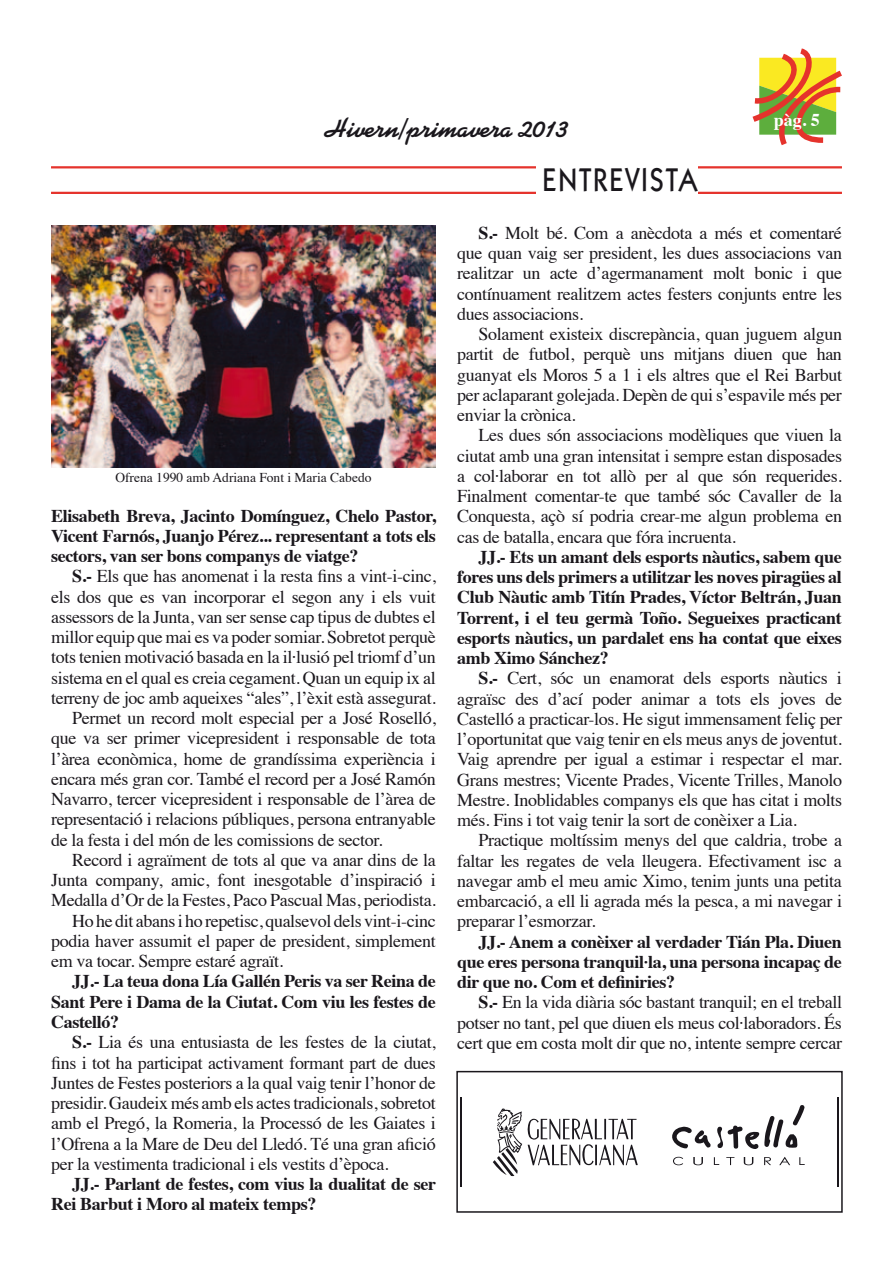
<style>
.page{position:relative;width:893px;height:1263px;background:#fff}
.page>*{position:absolute;margin:0;border:0;box-sizing:border-box;transform-origin:0 0}
.t1{font:500 33px "Itc Kabel";color:#1a171c;scale:.85 1}
.t2{font:700 27px "Kaufmann BT";color:#1a171c}
.t3{font:18px/20.2px "Times";letter-spacing:-.02em;color:#1a171c;text-align:justify}
.t4{font:700 18px/20.2px "Times";letter-spacing:-.02em;color:#1a171c;text-align:justify}
.t5{font:700 18px "Times";color:#fff}
.t6{font:13.5px "Times";color:#1a171c}
.s1{font-weight:700}
</style>
<div class="page">
<svg style="left:752px;top:48px;width:90px;height:98px"></svg>
<hr style="left:51px;top:166px;width:791px;height:2px;background:#e5332c">
<hr style="left:51px;top:192px;width:791px;height:2px;background:#e5332c">
<div style="left:536px;top:164px;width:161px;height:34px;background:#fff"></div>
<img style="left:51px;top:225px;width:385px;height:243px">
<div style="left:456px;top:1071px;width:387px;height:142px;border:2px solid #1a171c"></div>
<svg style="left:493px;top:1108px;width:145px;height:68px"></svg>
<hr style="left:460px;top:1097px;width:2px;height:89px;background:#1a171c">
<hr style="left:837px;top:1097px;width:2px;height:89px;background:#1a171c">
<svg style="left:672px;top:1105px;width:133px;height:60px"></svg>
<h2 class="t2" style="left:324px;top:112px;width:247px">Hivern/primavera 2013</h2>
<p class="t5" style="left:774px;top:103px;width:48px">pàg. 5</p>
<h1 class="t1" style="left:543px;top:161px;width:77px">ENTREVI</h1>
<h1 class="t1" style="left:650px;top:161px;width:57px">STA</h1>
<p class="t6" style="left:115px;top:465px;width:258px">Ofrena 1990 amb Adriana Font i Maria Cabedo</p>
<p class="t4" style="left:51px;top:503px;width:386px">Elisabeth Breva, Jacinto Domínguez, Chelo Pastor, Vicent Farnós, Juanjo Pérez... representant a tots els sectors, van ser bons companys de viatge?</p>
<p class="t3" style="left:72px;top:565px;width:365px"><span class="s1">S.-</span> Els que has anomenat i la resta fins a vint-i-cinc,</p>
<p class="t3" style="left:51px;top:585px;width:386px">els dos que es van incorporar el segon any i els vuit</p>
<p class="t3" style="left:51px;top:605px;width:386px">assessors de la Junta, van ser sense cap tipus de dubtes el</p>
<p class="t3" style="left:51px;top:625px;width:386px">millor equip que mai es va poder somiar. Sobretot perquè</p>
<p class="t3" style="left:51px;top:646px;width:386px">tots tenien motivació basada en la il·lusió pel triomf d’un</p>
<p class="t3" style="left:51px;top:666px;width:386px">sistema en el qual es creia cegament. Quan un equip ix al</p>
<p class="t3" style="left:51px;top:686px;width:386px">terreny de joc amb aqueixes “ales”, l’èxit està assegurat.</p>
<p class="t3" style="left:72px;top:706px;width:365px">Permet un record molt especial per a José Roselló,</p>
<p class="t3" style="left:51px;top:727px;width:386px">que va ser primer vicepresident i responsable de tota</p>
<p class="t3" style="left:51px;top:747px;width:386px">l’àrea econòmica, home de grandíssima experiència i</p>
<p class="t3" style="left:51px;top:767px;width:386px">encara més gran cor. També el record per a José Ramón</p>
<p class="t3" style="left:51px;top:787px;width:386px">Navarro, tercer vicepresident i responsable de l’àrea de</p>
<p class="t3" style="left:51px;top:808px;width:386px">representació i relacions públiques, persona entranyable</p>
<p class="t3" style="left:51px;top:828px;width:333px">de la festa i del món de les comissions de sector.</p>
<p class="t3" style="left:72px;top:848px;width:365px">Record i agraïment de tots al que va anar dins de la</p>
<p class="t3" style="left:51px;top:868px;width:386px">Junta company, amic, font inesgotable d’inspiració i</p>
<p class="t3" style="left:51px;top:889px;width:386px">Medalla d’Or de la Festes, Paco Pascual Mas, periodista.</p>
<p class="t3" style="left:72px;top:909px;width:365px">Ho he dit abans i ho repetisc, qualsevol dels vint-i-cinc</p>
<p class="t3" style="left:51px;top:929px;width:386px">podia haver assumit el paper de president, simplement</p>
<p class="t3" style="left:51px;top:949px;width:234px">em va tocar. Sempre estaré agraït.</p>
<p class="t4" style="left:51px;top:969px;width:386px;text-indent:21px">JJ.- La teua dona Lía Gallén Peris va ser Reina de Sant Pere i Dama de la Ciutat. Com viu les festes de Castelló?</p>
<p class="t3" style="left:51px;top:1030px;width:386px;text-indent:21px"><span class="s1">S.-</span> Lia és una entusiasta de les festes de la ciutat, fins i tot ha participat activament formant part de dues Juntes de Festes posteriors a la qual vaig tenir l’honor de presidir. Gaudeix més amb els actes tradicionals, sobretot amb el Pregó, la Romeria, la Processó de les Gaiates i l’Ofrena a la Mare de Deu del Lledó. Té una gran afició per la vestimenta tradicional i els vestits d’època.</p>
<p class="t4" style="left:51px;top:1172px;width:387px;text-indent:21px">JJ.- Parlant de festes, com vius la dualitat de ser<br>Rei Barbut i Moro al mateix temps?</p>
<p class="t3" style="left:457px;top:221px;width:386px;text-indent:21px"><span class="s1">S.-</span> Molt bé. Com a anècdota a més et comentaré que quan vaig ser president, les dues associacions van realitzar un acte d’agermanament molt bonic i que contínuament realitzem actes festers conjunts entre les dues associacions.</p>
<p class="t3" style="left:457px;top:322px;width:386px;text-indent:21px">Solament existeix discrepància, quan juguem algun partit de futbol, perquè uns mitjans diuen que han guanyat els Moros 5 a 1 i els altres que el Rei Barbut per aclaparant golejada. Depèn de qui s’espavile més per enviar la crònica.</p>
<p class="t3" style="left:457px;top:424px;width:386px;text-indent:21px">Les dues són associacions modèliques que viuen la ciutat amb una gran intensitat i sempre estan disposades a col·laborar en tot allò per al que són requerides.<br>Finalment comentar-te que també sóc Cavaller de la Conquesta, açò sí podria crear-me algun problema en cas de batalla, encara que fóra incruenta.</p>
<p class="t4" style="left:457px;top:545px;width:386px;text-indent:21px">JJ.- Ets un amant dels esports nàutics, sabem que fores uns dels primers a utilitzar les noves piragües al Club Nàutic amb Titín Prades, Víctor Beltrán, Juan Torrent, i el teu germà Toño. Segueixes practicant esports nàutics, un pardalet ens ha contat que eixes amb Ximo Sánchez?</p>
<p class="t3" style="left:457px;top:667px;width:386px;text-indent:21px"><span class="s1">S.-</span> Cert, sóc un enamorat dels esports nàutics i agraïsc des d’ací poder animar a tots els joves de Castelló a practicar-los. He sigut immensament feliç per l’oportunitat que vaig tenir en els meus anys de joventut.<br>Vaig aprendre per igual a estimar i respectar el mar.<br>Grans mestres; Vicente Prades, Vicente Trilles, Manolo Mestre. Inoblidables companys els que has citat i molts més. Fins i tot vaig tenir la sort de conèixer a Lia.</p>
<p class="t3" style="left:457px;top:829px;width:386px;text-indent:21px">Practique moltíssim menys del que caldria, trobe a faltar les regates de vela lleugera. Efectivament isc a navegar amb el meu amic Ximo, tenim junts una petita embarcació, a ell li agrada més la pesca, a mi navegar i preparar l’esmorzar.</p>
<p class="t4" style="left:457px;top:929px;width:386px;text-indent:21px">JJ.- Anem a conèixer al verdader Tián Pla. Diuen que eres persona tranquil·la, una persona incapaç de dir que no. Com et definiries?</p>
<p class="t3" style="left:457px;top:991px;width:386px;text-indent:21px"><span class="s1">S.-</span> En la vida diària sóc bastant tranquil; en el treball potser no tant, pel que diuen els meus col·laboradors. És cert que em costa molt dir que no, intente sempre cercar</p>
</div>
